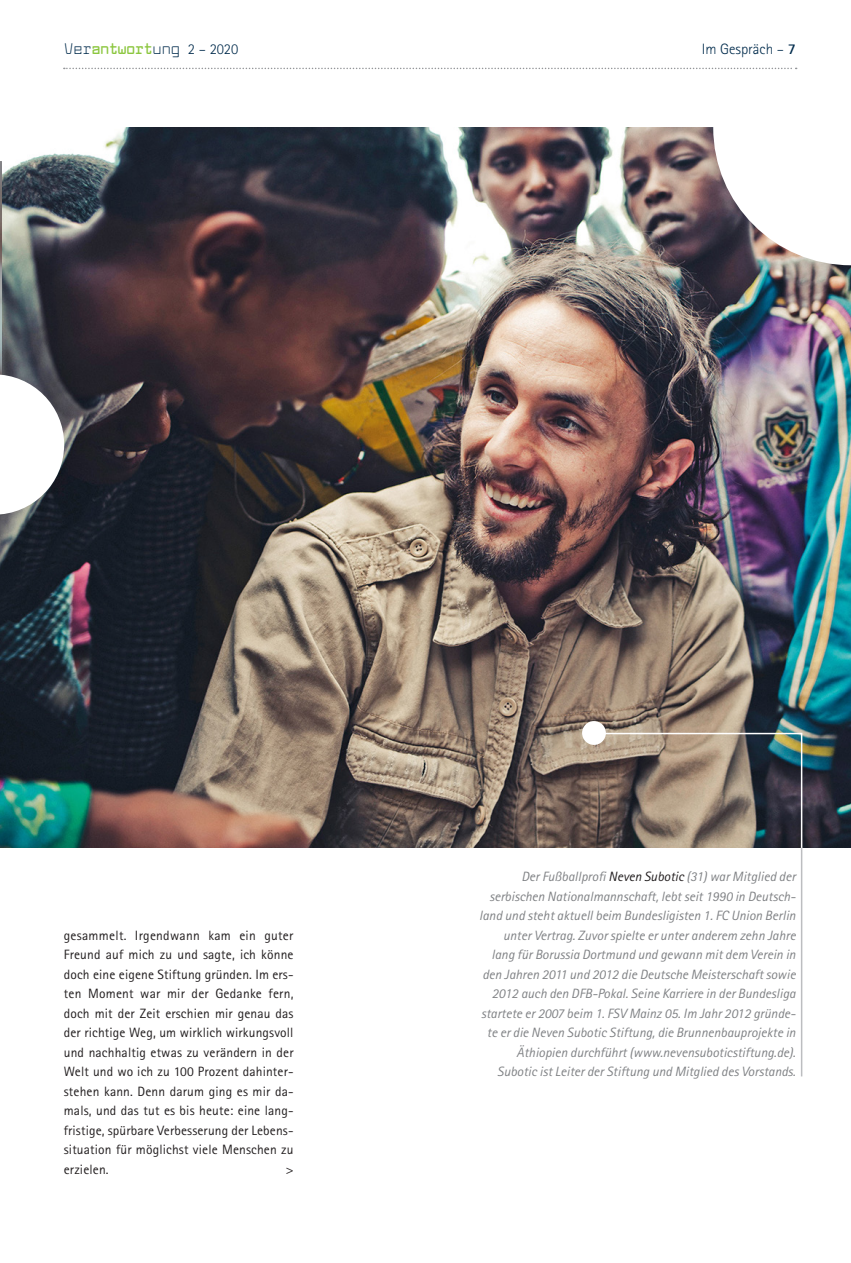
<style>
.page{position:relative;width:851px;height:1263px;background:#fff}
.page>*{position:absolute;margin:0;border:0;box-sizing:border-box;transform-origin:0 0}
.t1{font:700 15px "Larabiefont Rg";color:#8bc63e}
.t2{font:300 15px "Rotis Sans Serif Std";color:#002b4c}
.t3{font:italic 13.5px/19.5px "Rotis Sans Serif Std";color:#808285;text-align:right}
.t4{font:13.5px/19.5px "Rotis Sans Serif Std";letter-spacing:.01em;color:#231f20;text-align:justify}
.s1{font-weight:400;color:#002b4c}
.s2{font-family:"Rotis Sans Serif Std";font-weight:300;color:#002b4c}
.s3{font-weight:700}
.s4{color:#231f20}
</style>
<div class="page">
<img style="left:0;top:153px;width:850px;height:695px">
<img style="left:0;top:161px;width:1px;height:213px">
<svg style="left:592px;top:732px;width:211px;height:345px"></svg>
<div style="left:582px;top:721px;width:23px;height:24px;background:#fff;border-radius:50%"></div>
<hr style="left:800px;top:848px;width:2px;height:228px;background:#bcbdc0">
<svg style="left:0;top:374px;width:64px;height:141px"></svg>
<svg style="left:0;top:153px;width:35px;height:8px"></svg>
<svg style="left:64px;top:67px;width:786px;height:198px"></svg>
<p class="t1" style="left:64px;top:38px;width:175px"><span class="s1">Ver</span>antwort<span class="s1">ung</span> <span class="s2">2 – 2020</span></p>
<p class="t2" style="left:701px;top:40px;width:95px">Im Gespräch – <span class="s3">7</span></p>
<p class="t4" style="left:64px;top:925px;width:231px">gesammelt. Irgendwann kam ein guter Freund auf mich zu und sagte, ich könne doch eine eigene Stiftung gründen. Im ers&shy;ten Moment war mir der Gedanke fern, doch mit der Zeit erschien mir genau das der richtige Weg, um wirklich wirkungsvoll und nachhaltig etwas zu verändern in der Welt und wo ich zu 100 Prozent dahinter&shy;stehen kann. Denn darum ging es mir da&shy;mals, und das tut es bis heute: eine lang&shy;fristige, spürbare Verbesserung der Lebens&shy;situation für möglichst viele Menschen zu erzielen.</p>
<p class="t4" style="left:286px;top:1159px;width:9px">&gt;</p>
<p class="t3" style="left:479px;top:867px;width:318px">Der Fußballprofi <span class="s4">Neven Subotic</span> (31) war Mitglied der serbischen Nationalmannschaft, lebt seit 1990 in Deutsch&shy;land und steht aktuell beim Bundesligisten 1. FC Union Berlin unter Vertrag. Zuvor spielte er unter anderem zehn Jahre lang für Borussia Dortmund und gewann mit dem Verein in den Jahren 2011 und 2012 die Deutsche Meisterschaft sowie 2012 auch den DFB-Pokal. Seine Karriere in der Bundesliga startete er 2007 beim 1. FSV Mainz 05. Im Jahr 2012 gründe&shy;te er die Neven Subotic Stiftung, die Brunnenbauprojekte in Äthiopien durchführt (www.nevensuboticstiftung.de).<br>Subotic ist Leiter der Stiftung und Mitglied des Vorstands.</p>
</div>
